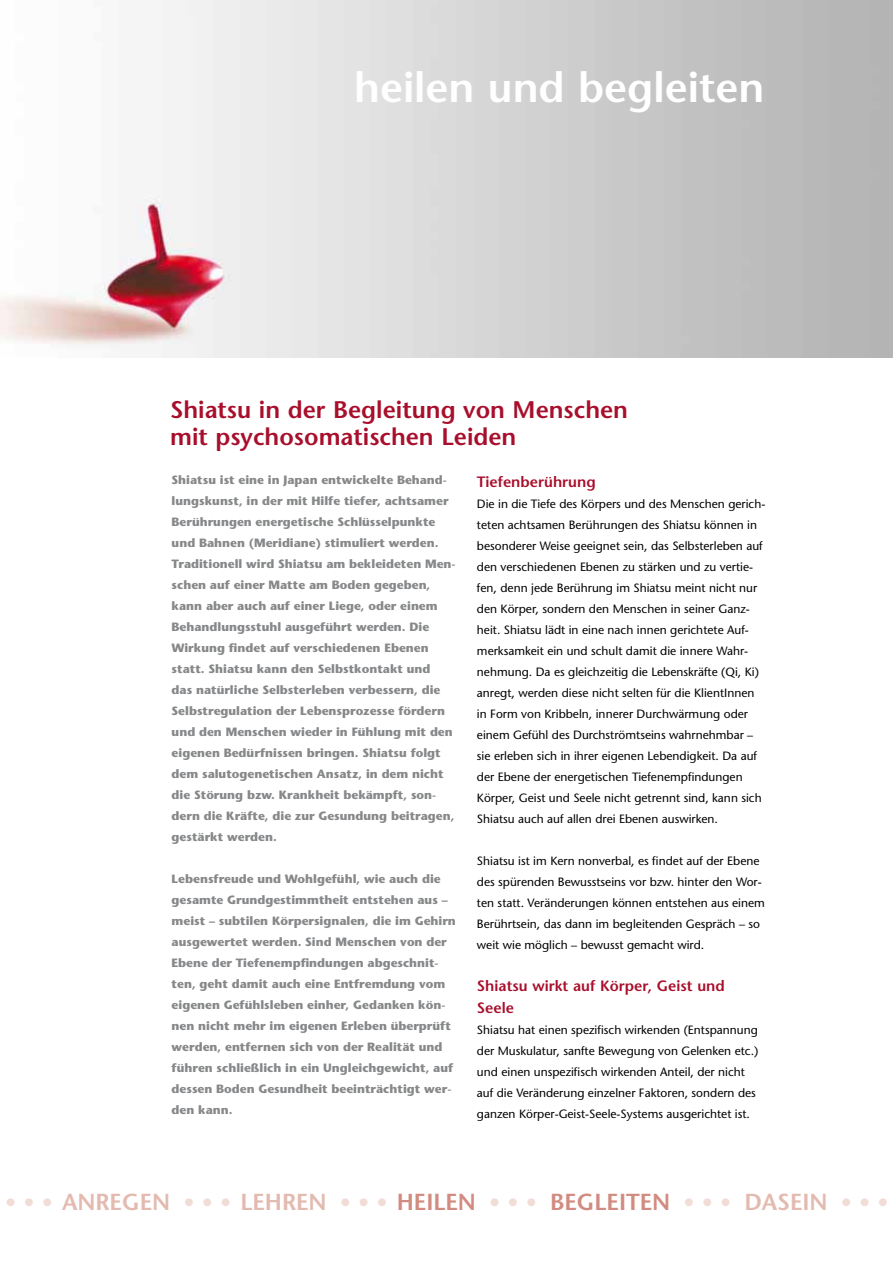
<style>
.page{position:relative;width:893px;height:1263px;background:#fff}
.page>*{position:absolute;margin:0;border:0;box-sizing:border-box;transform-origin:0 0}
.t1{font:600 42px "Stone Sans";color:#fff}
.t2{font:600 24px/27px "Stone Sans";color:#a80f2c}
.t3{font:600 23.1px "Stone Sans";letter-spacing:-.005em;color:#e3bab0}
.t4{font:600 15px/21.6px "Stone Sans";color:#a80f2c}
.t5{font:12px/21px "Stone Sans";color:#000}
.t6{font:700 12px/21px "Stone Sans";color:#87888a}
.s1{color:#d18b80}
</style>
<div class="page">
<img style="left:0;top:0;width:893px;height:357px">
<h1 class="t1" style="left:354px;top:63px;width:412px">heilen und begleiten</h1>
<h2 class="t2" style="left:170px;top:396px;width:460px">Shiatsu in der Begleitung von Menschen mit psychosomatischen Leiden</h2>
<p class="t6" style="left:172px;top:469px;width:286px">Shiatsu ist eine in Japan entwickelte Behand&shy;lungskunst, in der mit Hilfe tiefer, achtsamer Berührungen energetische Schlüsselpunkte und Bahnen (Meridiane) stimuliert werden.<br>Traditionell wird Shiatsu am bekleideten Men&shy;schen auf einer Matte am Boden gegeben, kann aber auch auf einer Liege, oder einem Behandlungsstuhl ausgeführt werden. Die Wirkung findet auf verschiedenen Ebenen statt. Shiatsu kann den Selbstkontakt und<br>das natürliche Selbsterleben verbessern, die Selbstregulation der Lebensprozesse fördern und den Menschen wieder in Fühlung mit den eigenen Bedürfnissen bringen. Shiatsu folgt dem salutogenetischen Ansatz, in dem nicht die Störung bzw. Krankheit bekämpft, son&shy;dern die Kräfte, die zur Gesundung beitragen, gestärkt werden.</p>
<p class="t6" style="left:172px;top:868px;width:286px">Lebensfreude und Wohlgefühl, wie auch die gesamte Grundgestimmtheit entstehen aus – meist – subtilen Körpersignalen, die im Gehirn ausgewertet werden. Sind Menschen von der Ebene der Tiefenempfindungen abgeschnit&shy;ten, geht damit auch eine Entfremdung vom eigenen Gefühlsleben einher, Gedanken kön&shy;nen nicht mehr im eigenen Erleben überprüft werden, entfernen sich von der Realität und führen schließlich in ein Ungleichgewicht, auf dessen Boden Gesundheit beeinträchtigt wer&shy;den kann.</p>
<p class="t4" style="left:477px;top:471px;width:120px">Tiefenberührung</p>
<p class="t5" style="left:477px;top:493px;width:290px">Die in die Tiefe des Körpers und des Menschen gerich&shy;teten achtsamen Berührungen des Shiatsu können in besonderer Weise geeignet sein, das Selbsterleben auf den verschiedenen Ebenen zu stärken und zu vertie&shy;fen, denn jede Berührung im Shiatsu meint nicht nur den Körper, sondern den Menschen in seiner Ganz&shy;heit. Shiatsu lädt in eine nach innen gerichtete Auf&shy;merksamkeit ein und schult damit die innere Wahr&shy;nehmung. Da es gleichzeitig die Lebenskräfte (Qi, Ki) anregt, werden diese nicht selten für die KlientInnen in Form von Kribbeln, innerer Durchwärmung oder einem Gefühl des Durchströmtseins wahrnehmbar – sie erleben sich in ihrer eigenen Lebendigkeit. Da auf der Ebene der energetischen Tiefenempfindungen Körper, Geist und Seele nicht getrennt sind, kann sich Shiatsu auch auf allen drei Ebenen auswirken.</p>
<p class="t5" style="left:477px;top:850px;width:289px">Shiatsu ist im Kern nonverbal, es findet auf der Ebene des spürenden Bewusstseins vor bzw. hinter den Wor&shy;ten statt. Veränderungen können entstehen aus einem Berührtsein, das dann im begleitenden Gespräch – so weit wie möglich – bewusst gemacht wird.</p>
<p class="t4" style="left:477px;top:975px;width:249px">Shiatsu wirkt auf Körper, Geist und<br>Seele</p>
<p class="t5" style="left:477px;top:1019px;width:283px">Shiatsu hat einen spezifisch wirkenden (Entspannung der Muskulatur, sanfte Bewegung von Gelenken etc.) und einen unspezifisch wirkenden Anteil, der nicht auf die Veränderung einzelner Faktoren, sondern des ganzen Körper-Geist-Seele-Systems ausgerichtet ist.</p>
<h3 class="t3" style="left:6px;top:1188px;width:882px"><sup>●</sup> <sup>●</sup> <sup>●</sup> anregen <sup>●</sup> <sup>●</sup> <sup>●</sup> lehren <sup>●</sup> <sup>●</sup> <sup>●</sup> <span class="s1">heilen</span> <sup>●</sup> <sup>●</sup> <sup>●</sup> <span class="s1">begleiten</span> <sup>●</sup> <sup>●</sup> <sup>●</sup> dasein <sup>●</sup> <sup>●</sup> <sup>●</sup></h3>
</div>
